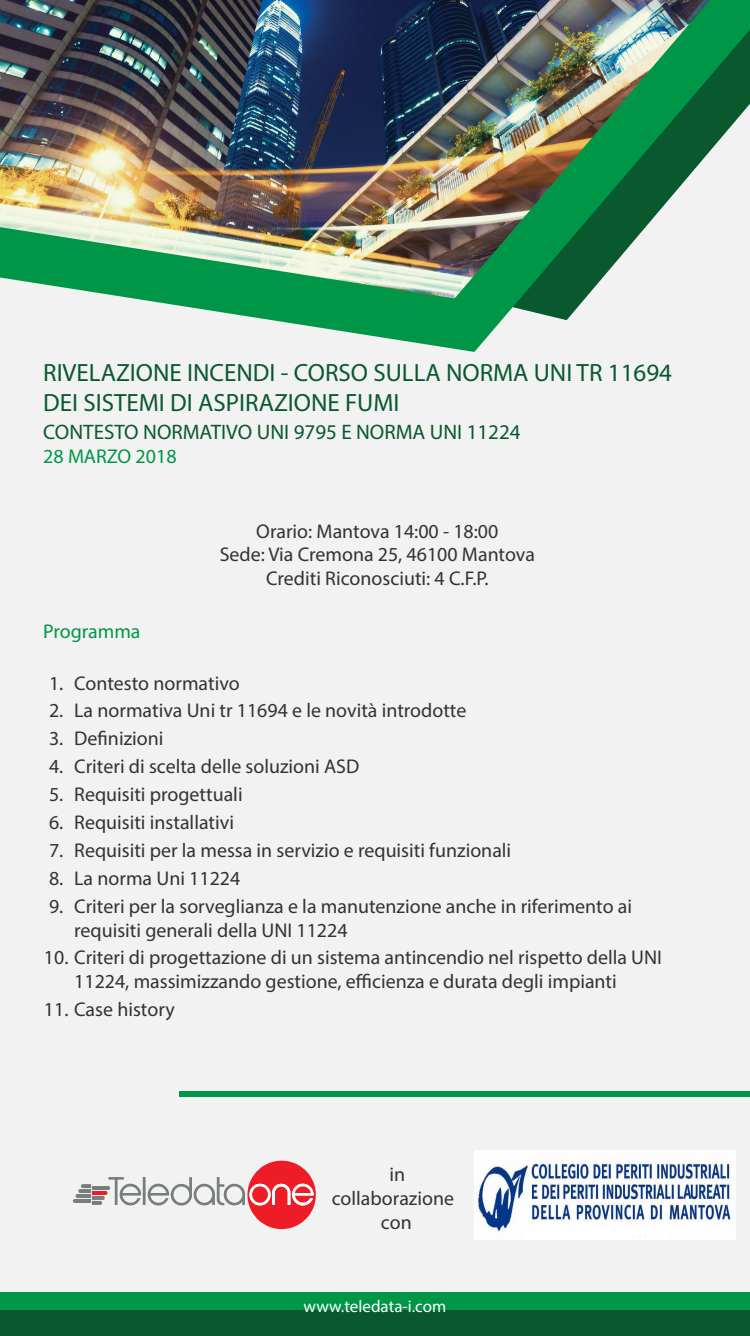
<style>
.page{position:relative;width:750px;height:1336px;background:#f2f2f2}
.page>*{position:absolute;margin:0;border:0;box-sizing:border-box;transform-origin:0 0}
.t1{font:25px/30px "Myriad Pro";color:#0a592e}
.t2{font:21px "Myriad Pro";color:#0a592e}
.t3{font:20px "Myriad Pro";color:#009647}
.t4{font:19.9px/23.9px "Myriad Pro";color:#333}
.t5{font:19.9px "Myriad Pro";color:#009647}
.t6{font:17px "Myriad Pro";color:#fff}
</style>
<div class="page">
<img style="left:0;top:0;width:750px;height:352px">
<svg style="left:73px;top:1160px;width:243px;height:70px"></svg>
<div style="left:0;top:1292px;width:750px;height:25px;background:#009647"></div>
<div style="left:0;top:1310px;width:750px;height:25px;background:#0a592e"></div>
<div style="left:179px;top:1091px;width:571px;height:5px;background:#009647"></div>
<img style="left:474px;top:1150px;width:261px;height:89px">
<p class="t1" style="left:43px;top:357px;width:630px">RIVELAZIONE INCENDI - CORSO SULLA NORMA UNI TR 11694<br>DEI SISTEMI DI ASPIRAZIONE FUMI</p>
<p class="t2" style="left:43px;top:419px;width:479px">CONTESTO NORMATIVO UNI 9795 E NORMA UNI 11224</p>
<p class="t3" style="left:43px;top:444px;width:135px">28 MARZO 2018</p>
<p class="t4" style="left:256px;top:518px;width:243px">Orario: Mantova 14:00 - 18:00</p>
<p class="t4" style="left:220px;top:542px;width:317px">Sede: Via Cremona 25, 46100 Mantova</p>
<p class="t4" style="left:266px;top:566px;width:224px">Crediti Riconosciuti: 4 C.F.P.</p>
<p class="t5" style="left:43px;top:619px;width:99px">Programma</p>
<p class="t4" style="left:49px;top:670px;width:192px">1. Contesto normativo</p>
<p class="t4" style="left:49px;top:698px;width:419px">2. La normativa Uni tr 11694 e le novità introdotte</p>
<p class="t4" style="left:49px;top:726px;width:116px">3. Definizioni</p>
<p class="t4" style="left:49px;top:754px;width:312px">4. Criteri di scelta delle soluzioni ASD</p>
<p class="t4" style="left:49px;top:782px;width:195px">5. Requisiti progettuali</p>
<p class="t4" style="left:49px;top:810px;width:186px">6. Requisiti installativi</p>
<p class="t4" style="left:49px;top:838px;width:463px">7. Requisiti per la messa in servizio e requisiti funzionali</p>
<p class="t4" style="left:49px;top:866px;width:193px">8. La norma Uni 11224</p>
<p class="t4" style="left:74px;top:894px;width:559px;text-indent:-25px">9. Criteri per la sorveglianza e la manutenzione anche in riferimento ai requisiti generali della UNI 11224</p>
<p class="t4" style="left:74px;top:945px;width:589px;text-indent:-30px">10. Criteri di progettazione di un sistema antincendio nel rispetto della UNI<br>11224, massimizzando gestione, efficienza e durata degli impianti</p>
<p class="t4" style="left:44px;top:997px;width:132px">11. Case history</p>
<p class="t4" style="left:332px;top:1162px;width:124px;text-align:center">in collaborazione con</p>
<p class="t6" style="left:303px;top:1295px;width:144px">www.teledata-i.com</p>
</div>
